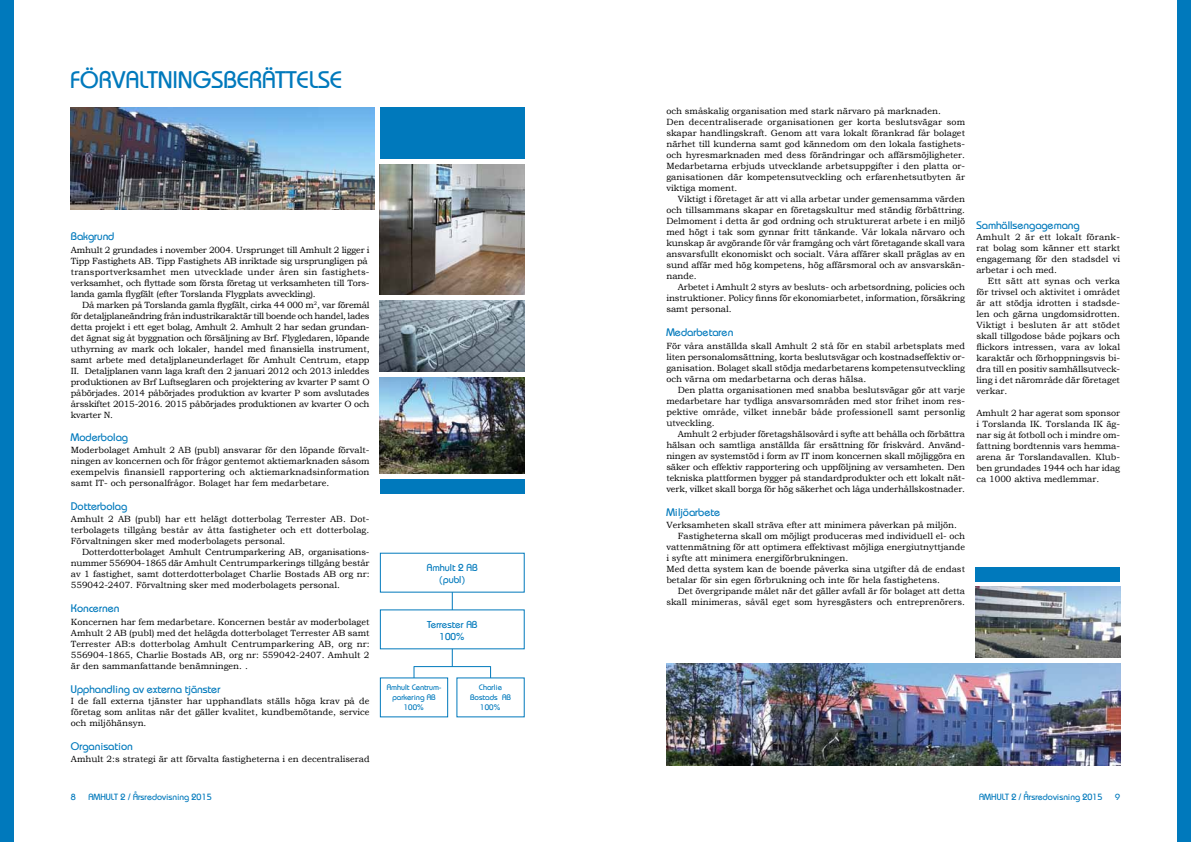
<style>
.page{position:relative;width:1191px;height:842px;background:#fff}
.page>*{position:absolute;margin:0;border:0;box-sizing:border-box;transform-origin:0 0}
.t1{font:24px "Bauhaus";color:#0079bc}
.t2{font:11px "Bauhaus";color:#0079bc}
.t3{font:10px/12px "Bauhaus";color:#0079bc;text-align:center}
.t4{font:9px/11px "Bookman Old Style";color:#000;text-align:justify}
.t5{font:9px/11px "Bookman Old Style";letter-spacing:-.02em;color:#000}
.t6{font:9px "Bauhaus";color:#0079bc}
.t7{font:8px/10px "Bauhaus";color:#0079bc;text-align:center}
</style>
<div class="page">
<div style="left:0;top:0;width:14px;height:842px;background:#0079bc"></div>
<div style="left:1176px;top:0;width:15px;height:842px;background:#0079bc"></div>
<img style="left:975px;top:587px;width:145px;height:71px">
<img style="left:666px;top:663px;width:454px;height:102px">
<img style="left:380px;top:377px;width:144px;height:96px">
<img style="left:380px;top:300px;width:144px;height:71px">
<img style="left:71px;top:108px;width:303px;height:102px">
<img style="left:380px;top:164px;width:144px;height:131px">
<hr style="left:452px;top:588px;width:1px;height:78px;background:#0079bc">
<div style="left:380px;top:609px;width:144px;height:40px;background:#fff"></div>
<div style="left:380px;top:553px;width:144px;height:39px;background:#fff"></div>
<div style="left:380px;top:479px;width:144px;height:14px;background:#0079bc"></div>
<div style="left:975px;top:567px;width:145px;height:14px;background:#0079bc"></div>
<div style="left:380px;top:108px;width:144px;height:51px;background:#0079bc"></div>
<hr style="left:414px;top:666px;width:76px;height:1px;background:#0079bc">
<div style="left:380px;top:677px;width:68px;height:40px;background:#fff;border:1px solid #0079bc"></div>
<h1 class="t1" style="left:71px;top:65px;width:273px">FÖRVALTNINGSBERÄTTELSE</h1>
<p class="t2" style="left:71px;top:230px;width:45px">Bakgrund</p>
<p class="t5" style="left:71px;top:244px;width:300px">Amhult 2 grundades i november 2004. Ursprunget till Amhult 2 ligger i Tipp Fastighets AB. Tipp Fastighets AB inriktade sig ursprungligen på transportverksamhet men utvecklade under åren sin fastighets&shy;verksamhet, och flyttade som första företag ut verksamheten till Tors&shy;landa gamla flygfält (efter Torslanda Flygplats avveckling).</p>
<p class="t4" style="left:71px;top:299px;width:300px;text-indent:11px">Då marken på Torslanda gamla flygfält, cirka 44 000 m<sup>2</sup>, var föremål för detaljplaneändring från industrikaraktär till boende och handel, lades detta projekt i ett eget bolag, Amhult 2. Amhult 2 har sedan grundan&shy;det ägnat sig åt byggnation och försäljning av Brf. Flygledaren, löpande uthyrning av mark och lokaler, handel med finansiella instrument, samt arbete med detaljplaneunderlaget för Amhult Centrum, etapp II. Detaljplanen vann laga kraft den 2 januari 2012 och 2013 inleddes produktionen av Brf Luftseglaren och projektering av kvarter P samt O påbörjades. 2014 påbörjades produktion av kvarter P som avslutades årsskiftet 2015-2016. 2015 påbörjades produktionen av kvarter O och kvarter N.</p>
<p class="t2" style="left:71px;top:430px;width:59px">Moderbolag</p>
<p class="t4" style="left:71px;top:445px;width:300px">Moderbolaget Amhult 2 AB (publ) ansvarar för den löpande förvalt&shy;ningen av koncernen och för frågor gentemot aktiemarknaden såsom exempelvis finansiell rapportering och aktiemarknadsinformation samt IT- och personalfrågor. Bolaget har fem medarbetare.</p>
<p class="t2" style="left:71px;top:499px;width:58px">Dotterbolag</p>
<p class="t4" style="left:71px;top:513px;width:300px">Amhult 2 AB (publ) har ett helägt dotterbolag Terrester AB. Dot&shy;terbolagets tillgång består av åtta fastigheter och ett dotterbolag.<br>Förvaltningen sker med moderbolagets personal.</p>
<p class="t4" style="left:71px;top:546px;width:300px;text-indent:11px">Dotterdotterbolaget Amhult Centrumparkering AB, organisations&shy;nummer 556904-1865 där Amhult Centrumparkerings tillgång består av 1 fastighet, samt dotterdotterbolaget Charlie Bostads AB org nr:<br>559042-2407. Förvaltning sker med moderbolagets personal.</p>
<p class="t2" style="left:71px;top:602px;width:50px">Koncernen</p>
<p class="t4" style="left:71px;top:616px;width:300px">Koncernen har fem medarbetare. Koncernen består av moderbolaget Amhult 2 AB (publ) med det helägda dotterbolaget Terrester AB samt Terrester AB:s dotterbolag Amhult Centrumparkering AB, org nr:<br>556904-1865, Charlie Bostads AB, org nr: 559042-2407. Amhult 2 är den sammanfattande benämningen. .</p>
<p class="t2" style="left:71px;top:682px;width:151px">Upphandling av externa tjänster</p>
<p class="t4" style="left:71px;top:695px;width:300px">I de fall externa tjänster har upphandlats ställs höga krav på de företag som anlitas när det gäller kvalitet, kundbemötande, service och miljöhänsyn.</p>
<p class="t2" style="left:71px;top:739px;width:63px">Organisation</p>
<p class="t4" style="left:71px;top:754px;width:300px">Amhult 2:s strategi är att förvalta fastigheterna i en decentraliserad</p>
<p class="t3" style="left:427px;top:562px;width:52px">Amhult 2 AB (publ)</p>
<p class="t3" style="left:427px;top:618px;width:52px">Terrester AB<br>100%</p>
<p class="t7" style="left:387px;top:682px;width:56px">Amhult Centrum&shy;parkering AB<br>100%</p>
<p class="t7" style="left:470px;top:682px;width:42px">Charlie<br>Bostads AB<br>100%</p>
<p class="t4" style="left:666px;top:106px;width:300px;text-align:left">och småskalig organisation med stark närvaro på marknaden.<br>Den decentraliserade organisationen ger korta beslutsvägar som skapar handlingskraft. Genom att vara lokalt förankrad får bolaget närhet till kunderna samt god kännedom om den lokala fastighets&shy;och hyresmarknaden med dess förändringar och affärsmöjligheter.<br>Medarbetarna erbjuds utvecklande arbetsuppgifter i den platta or&shy;ganisationen där kompetensutveckling och erfarenhetsutbyten är viktiga moment.</p>
<p class="t4" style="left:666px;top:194px;width:300px;text-indent:11px">Viktigt i företaget är att vi alla arbetar under gemensamma värden och tillsammans skapar en företagskultur med ständig förbättring.<br>Delmoment i detta är god ordning och strukturerat arbete i en miljö med högt i tak som gynnar fritt tänkande. Vår lokala närvaro och kunskap är avgörande för vår framgång och vårt företagande skall vara ansvarsfullt ekonomiskt och socialt. Våra affärer skall präglas av en sund affär med hög kompetens, hög affärsmoral och av ansvarskän&shy;nande.</p>
<p class="t4" style="left:666px;top:282px;width:300px;text-indent:11px">Arbetet i Amhult 2 styrs av besluts- och arbetsordning, policies och instruktioner. Policy finns för ekonomiarbetet, information, försäkring samt personal.</p>
<p class="t2" style="left:666px;top:326px;width:68px">Medarbetaren</p>
<p class="t4" style="left:666px;top:340px;width:300px">För våra anställda skall Amhult 2 stå för en stabil arbetsplats med liten personalomsättning, korta beslutsvägar och kostnadseffektiv or&shy;ganisation. Bolaget skall stödja medarbetarens kompetensutveckling och värna om medarbetarna och deras hälsa.</p>
<p class="t4" style="left:666px;top:384px;width:300px;text-indent:11px">Den platta organisationen med snabba beslutsvägar gör att varje medarbetare har tydliga ansvarsområden med stor frihet inom res&shy;pektive område, vilket innebär både professionell samt personlig utveckling.</p>
<p class="t4" style="left:666px;top:428px;width:300px;text-indent:11px">Amhult 2 erbjuder företagshälsovård i syfte att behålla och förbättra hälsan och samtliga anställda får ersättning för friskvård. Använd&shy;ningen av systemstöd i form av IT inom koncernen skall möjliggöra en säker och effektiv rapportering och uppföljning av versamheten. Den tekniska plattformen bygger på standardprodukter och ett lokalt nät&shy;verk, vilket skall borga för hög säkerhet och låga underhållskostnader.</p>
<p class="t2" style="left:666px;top:505px;width:55px">Miljöarbete</p>
<p class="t4" style="left:666px;top:520px;width:292px">Verksamheten skall sträva efter att minimera påverkan på miljön.</p>
<p class="t4" style="left:677px;top:531px;width:289px">Fastigheterna skall om möjligt produceras med individuell el- och</p>
<p class="t4" style="left:666px;top:542px;width:300px">vattenmätning för att optimera effektivast möjliga energiutnyttjande</p>
<p class="t4" style="left:666px;top:553px;width:183px">i syfte att minimera energiförbrukningen.</p>
<p class="t4" style="left:666px;top:564px;width:300px">Med detta system kan de boende påverka sina utgifter då de endast</p>
<p class="t4" style="left:666px;top:575px;width:275px">betalar för sin egen förbrukning och inte för hela fastighetens.</p>
<p class="t4" style="left:677px;top:586px;width:289px">Det övergripande målet när det gäller avfall är för bolaget att detta</p>
<p class="t4" style="left:666px;top:597px;width:300px">skall minimeras, såväl eget som hyresgästers och entreprenörers.</p>
<p class="t2" style="left:976px;top:218px;width:105px">Samhällsengagemang</p>
<p class="t4" style="left:976px;top:231px;width:145px">Amhult 2 är ett lokalt förank&shy;rat bolag som känner ett starkt engagemang för den stadsdel vi arbetar i och med.</p>
<p class="t4" style="left:976px;top:275px;width:145px;text-indent:11px">Ett sätt att synas och verka för trivsel och aktivitet i området är att stödja idrotten i stadsde&shy;len och gärna ungdomsidrotten.<br>Viktigt i besluten är att stödet skall tillgodose både pojkars och flickors intressen, vara av lokal karaktär och förhoppningsvis bi&shy;dra till en positiv samhällsutveck&shy;ling i det närområde där företaget verkar.</p>
<p class="t4" style="left:976px;top:407px;width:145px">Amhult 2 har agerat som sponsor i Torslanda IK. Torslanda IK äg&shy;nar sig åt fotboll och i mindre om&shy;fattning bordtennis vars hemma&shy;arena är Torslandavallen. Klub&shy;ben grundades 1944 och har idag ca 1000 aktiva medlemmar.</p>
<p class="t6" style="left:71px;top:791px;width:7px">8</p>
<p class="t6" style="left:88px;top:791px;width:125px">AMHULT 2 / Årsredovisning 2015</p>
<p class="t6" style="left:979px;top:791px;width:125px">AMHULT 2 / Årsredovisning 2015</p>
<p class="t6" style="left:1115px;top:791px;width:7px">9</p>
</div>
